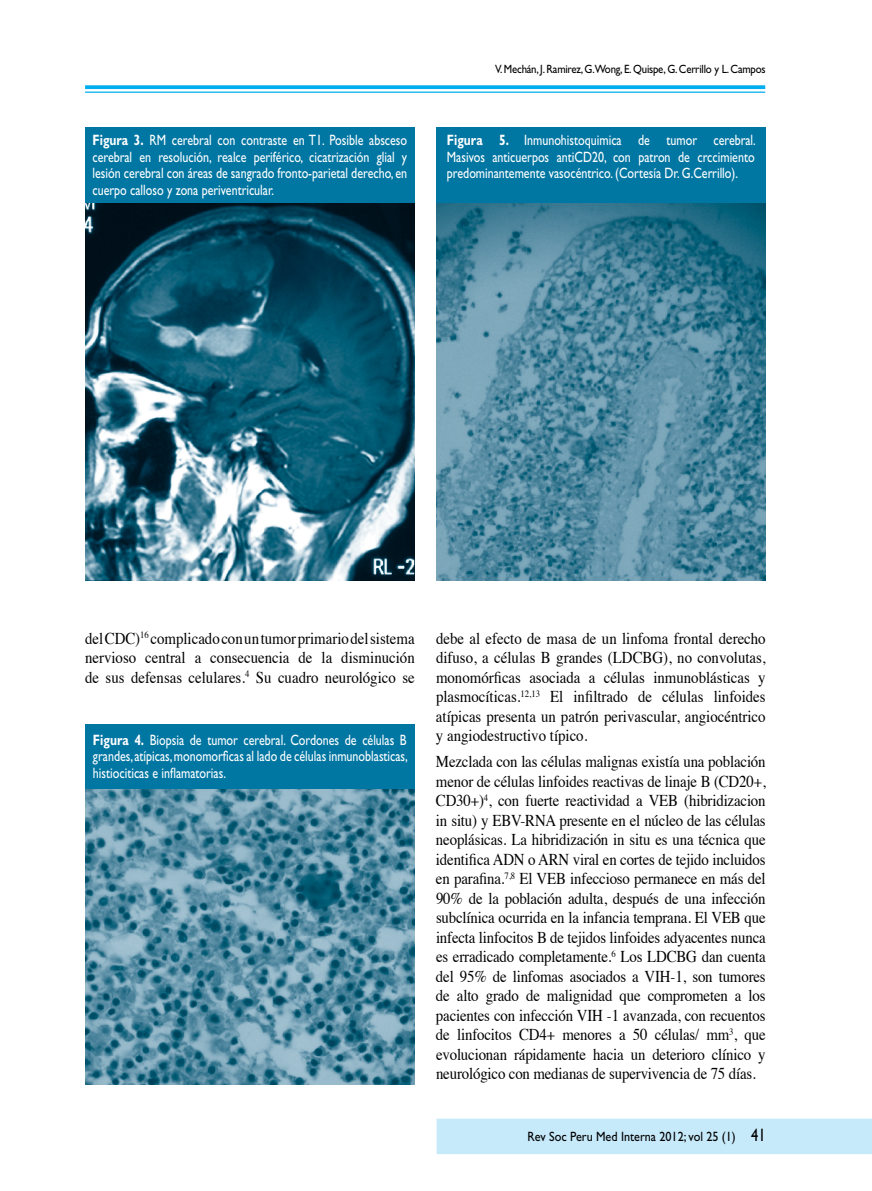
<style>
.page{position:relative;width:872px;height:1191px;background:#fff}
.page>*{position:absolute;margin:0;border:0;box-sizing:border-box;transform-origin:0 0}
.t1{font:16.5px/19.5px "Times";color:#000;text-align:justify;scale:.9 1}
.t2{font:15px/16.5px "Gill Sans";color:#fff;text-align:justify;scale:.8 1}
.t3{font:13.5px "Gill Sans";color:#000;scale:.9 1}
.t4{font:12px "Gill Sans";letter-spacing:-.02em;color:#000;scale:.9 1}
.s1{font-weight:700}
.s2{font-size:18px}
</style>
<div class="page">
<div style="left:436px;top:1118px;width:436px;height:36px;background:#c7eafb"></div>
<svg style="left:85px;top:85px;width:680px;height:4px;background:#13b4f0"></svg>
<hr style="left:85px;top:92px;width:680px;height:1px;background:#00aeef">
<div style="left:85px;top:128px;width:330px;height:75px;background:#0076a3"></div>
<div style="left:85px;top:723px;width:330px;height:71px;background:#0076a3"></div>
<div style="left:436px;top:128px;width:329px;height:75px;background:#0076a3"></div>
<img style="left:85px;top:203px;width:330px;height:377px">
<img style="left:85px;top:789px;width:329px;height:295px">
<img style="left:436px;top:203px;width:329px;height:377px">
<p class="t2" style="left:92px;top:132px;width:395px"><span class="s1">Figura 3.</span> RM cerebral con contraste en T1. Posible absceso cerebral en resolución, realce periférico, cicatrización glial y lesión cerebral con áreas de sangrado fronto-parietal derecho, en cuerpo calloso y zona periventricular.</p>
<p class="t4" style="left:495px;top:62px;width:302px">V. Mechán, J. Ramirez, G.Wong, E. Quispe, G. Cerrillo y L. Campos</p>
<p class="t2" style="left:447px;top:132px;width:388px"><span class="s1">Figura 5.</span> Inmunohistoquimica de tumor cerebral.<br>Masivos anticuerpos antiCD20, con patron de crccimiento predominantemente vasocéntrico. (Cortesía Dr. G.Cerrillo).</p>
<p class="t1" style="left:85px;top:627px;width:368px">del CDC)<sup>16</sup> complicado con un tumor primario del sistema nervioso central a consecuencia de la disminución de sus defensas celulares.<sup>4</sup> Su cuadro neurológico se</p>
<p class="t1" style="left:436px;top:627px;width:368px">debe al efecto de masa de un linfoma frontal derecho difuso, a células B grandes (LDCBG), no convolutas, monomórficas asociada a células inmunoblásticas y plasmocíticas.<sup>12,13</sup> El infiltrado de células linfoides atípicas presenta un patrón perivascular, angiocéntrico y angiodestructivo típico.</p>
<p class="t1" style="left:436px;top:750px;width:368px">Mezclada con las células malignas existía una población menor de células linfoides reactivas de linaje B (CD20+, CD30+)<sup>4</sup>, con fuerte reactividad a VEB (hibridizacion in situ) y EBV-RNA presente en el núcleo de las células neoplásicas. La hibridización in situ es una técnica que identifica ADN o ARN viral en cortes de tejido incluidos en parafina.<sup>7,8</sup> El VEB infeccioso permanece en más del 90% de la población adulta, después de una infección subclínica ocurrida en la infancia temprana. El VEB que infecta linfocitos B de tejidos linfoides adyacentes nunca es erradicado completamente.<sup>6</sup> Los LDCBG dan cuenta del 95% de linfomas asociados a VIH-1, son tumores de alto grado de malignidad que comprometen a los pacientes con infección VIH -1 avanzada, con recuentos de linfocitos CD4+ menores a 50 células/ mm<sup>3</sup>, que evolucionan rápidamente hacia un deterioro clínico y neurológico con medianas de supervivencia de 75 días.</p>
<p class="t2" style="left:93px;top:731px;width:395px"><span class="s1">Figura 4.</span> Biopsia de tumor cerebral. Cordones de células B grandes, atípicas, monomorficas al lado de células inmunoblasticas, histiociticas e inflamatorias.</p>
<p class="t3" style="left:527px;top:1128px;width:266px">Rev Soc Peru Med Interna 2012; vol 25 (1) <span class="s2">41</span></p>
</div>
